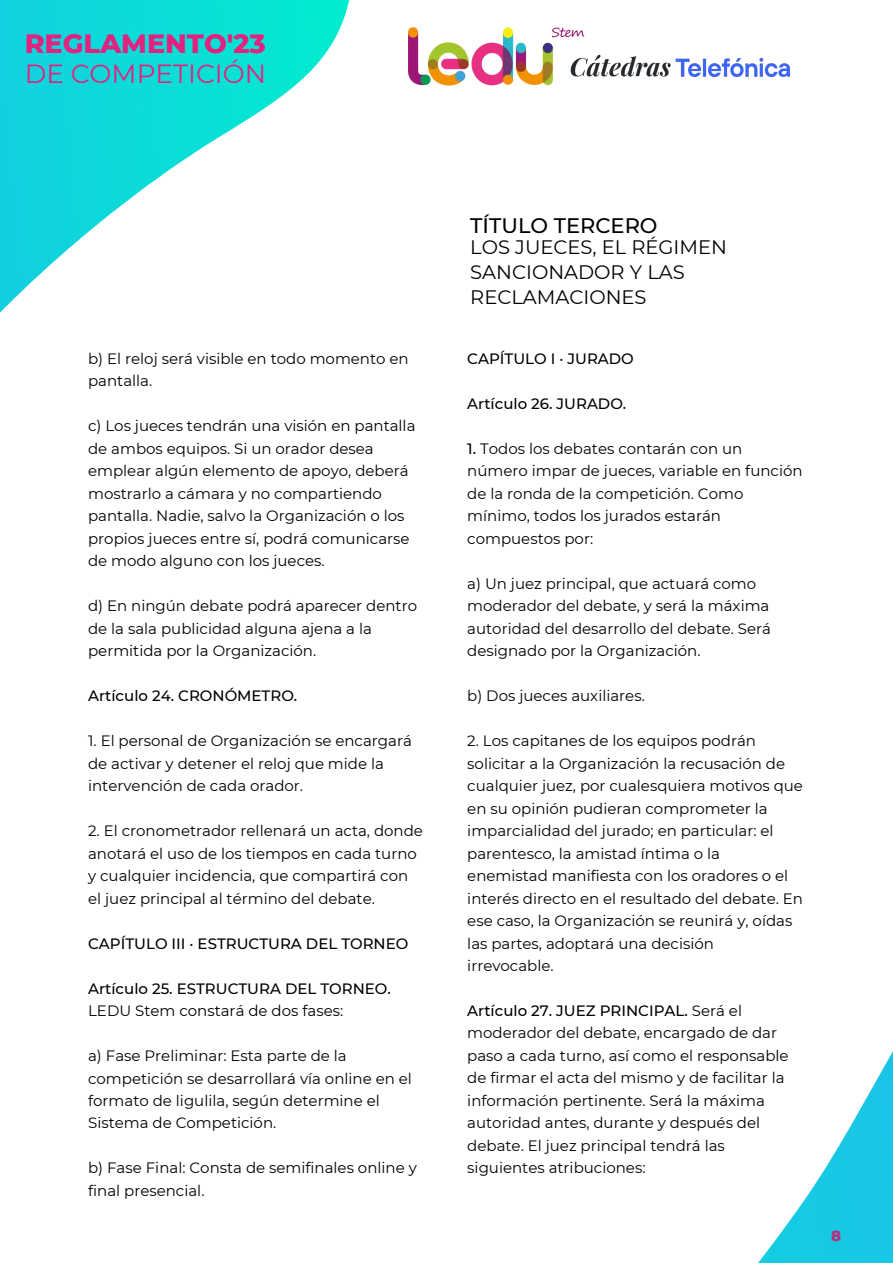
<style>
.page{position:relative;width:893px;height:1264px;background:#fff}
.page>*{position:absolute;margin:0;border:0;box-sizing:border-box;transform-origin:0 0}
.t1{font:800 27px "Montserrat";color:#e32280}
.t2{font:26.25px "Montserrat";color:#e32280}
.t3{font:500 21px "Montserrat";color:#000}
.t4{font:19.5px/24.8px "Montserrat";color:#000}
.t5{font:15px/22.5px "Montserrat";color:#000}
.t6{font:500 15px "Montserrat";color:#000}
.t7{font:800 15px "Montserrat";color:#bb2b7b}
.s1{font-weight:500}
</style>
<div class="page">
<svg style="left:759px;top:1053px;width:133px;height:209px"></svg>
<svg style="left:0;top:0;width:350px;height:313px"></svg>
<img style="left:408px;top:27px;width:382px;height:59px">
<h1 class="t1" style="left:25px;top:27px;width:243px">REGLAMENTO'23</h1>
<h2 class="t2" style="left:25px;top:57px;width:243px">DE COMPETICIÓN</h2>
<p class="t5" style="left:88px;top:347px;width:322px">b) El reloj será visible en todo momento en pantalla.</p>
<p class="t5" style="left:88px;top:414px;width:329px">c) Los jueces tendrán una visión en pantalla de ambos equipos. Si un orador desea emplear algún elemento de apoyo, deberá mostrarlo a cámara y no compartiendo pantalla. Nadie, salvo la Organización o los propios jueces entre sí, podrá comunicarse de modo alguno con los jueces.</p>
<p class="t5" style="left:88px;top:594px;width:330px">d) En ningún debate podrá aparecer dentro de la sala publicidad alguna ajena a la permitida por la Organización.</p>
<p class="t6" style="left:88px;top:686px;width:211px">Artículo 24. CRONÓMETRO.</p>
<p class="t5" style="left:88px;top:729px;width:325px">1. El personal de Organización se encargará de activar y detener el reloj que mide la intervención de cada orador.</p>
<p class="t5" style="left:88px;top:819px;width:336px">2. El cronometrador rellenará un acta, donde anotará el uso de los tiempos en cada turno y cualquier incidencia, que compartirá con el juez principal al término del debate.</p>
<p class="t6" style="left:88px;top:934px;width:322px">CAPÍTULO III · ESTRUCTURA DEL TORNEO</p>
<p class="t6" style="left:88px;top:979px;width:304px">Artículo 25. ESTRUCTURA DEL TORNEO.</p>
<p class="t5" style="left:88px;top:999px;width:256px">LEDU Stem constará de dos fases:</p>
<p class="t5" style="left:88px;top:1044px;width:325px">a) Fase Preliminar: Esta parte de la competición se desarrollará vía online en el formato de ligulila, según determine el Sistema de Competición.</p>
<p class="t5" style="left:88px;top:1156px;width:330px">b) Fase Final: Consta de semifinales online y final presencial.</p>
<h3 class="t3" style="left:470px;top:213px;width:189px">TÍTULO TERCERO</h3>
<h3 class="t4" style="left:470px;top:235px;width:258px">LOS JUECES, EL RÉGIMEN<br>SANCIONADOR Y LAS<br>RECLAMACIONES</h3>
<p class="t6" style="left:467px;top:349px;width:168px">CAPÍTULO I · JURADO</p>
<p class="t6" style="left:467px;top:394px;width:160px">Artículo 26. JURADO.</p>
<p class="t5" style="left:467px;top:437px;width:337px"><span class="s1">1.</span> Todos los debates contarán con un número impar de jueces, variable en función de la ronda de la competición. Como mínimo, todos los jurados estarán compuestos por:</p>
<p class="t5" style="left:467px;top:572px;width:305px">a) Un juez principal, que actuará como moderador del debate, y será la máxima autoridad del desarrollo del debate. Será designado por la Organización.</p>
<p class="t5" style="left:467px;top:684px;width:179px">b) Dos jueces auxiliares.</p>
<p class="t5" style="left:467px;top:729px;width:337px">2. Los capitanes de los equipos podrán solicitar a la Organización la recusación de cualquier juez, por cualesquiera motivos que en su opinión pudieran comprometer la imparcialidad del jurado; en particular: el parentesco, la amistad íntima o la enemistad manifiesta con los oradores o el interés directo en el resultado del debate. En ese caso, la Organización se reunirá y, oídas las partes, adoptará una decisión irrevocable.</p>
<p class="t5" style="left:467px;top:999px;width:323px"><span class="s1">Artículo 27. JUEZ PRINCIPAL.</span> Será el moderador del debate, encargado de dar paso a cada turno, así como el responsable de firmar el acta del mismo y de facilitar la información pertinente. Será la máxima autoridad antes, durante y después del debate. El juez principal tendrá las siguientes atribuciones:</p>
<p class="t7" style="left:831px;top:1225px;width:12px">8</p>
</div>
